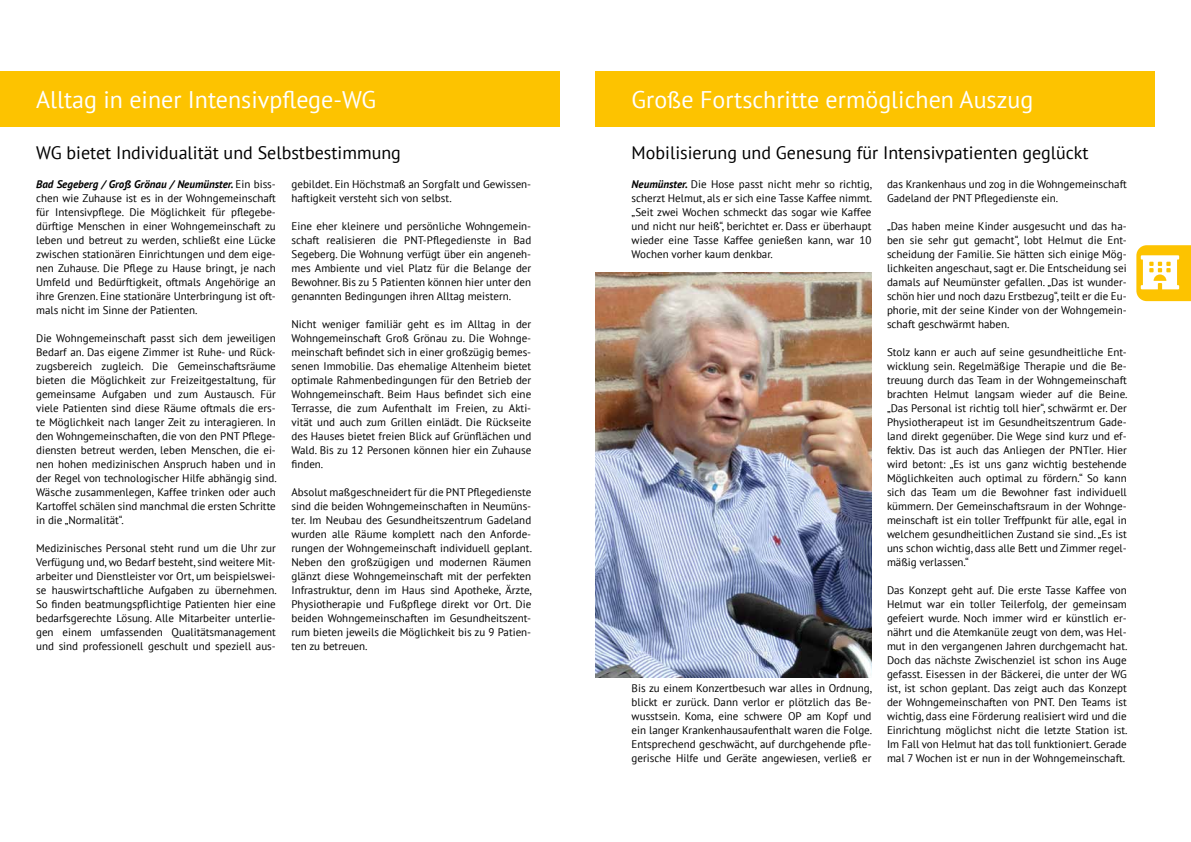
<style>
.page{position:relative;width:1191px;height:842px;background:#fff}
.page>*{position:absolute;margin:0;border:0;box-sizing:border-box;transform-origin:0 0}
.t1{font:24px "PT Sans";color:#fff}
.t2{font:18px "PT Sans";color:#000}
.t3{font:11px/14px "PT Sans";color:#000;text-align:justify}
.s1{font-weight:700;font-style:italic}
</style>
<div class="page">
<svg style="left:1136px;top:245px;width:55px;height:56px"></svg>
<div style="left:595px;top:71px;width:560px;height:56px;background:#fdc300"></div>
<img style="left:595px;top:272px;width:276px;height:405px">
<div style="left:0;top:71px;width:559px;height:56px;background:#fdc300"></div>
<h1 class="t1" style="left:36px;top:84px;width:341px">Alltag in einer Intensivpflege-WG</h1>
<h2 class="t2" style="left:36px;top:141px;width:366px">WG bietet Individualität und Selbstbestimmung</h2>
<p class="t3" style="left:36px;top:177px;width:241px"><span class="s1">Bad Segeberg / Groß Grönau / Neumünster.</span> Ein biss&shy;chen wie Zuhause ist es in der Wohngemeinschaft für Intensivpflege. Die Möglichkeit für pflegebe&shy;dürftige Menschen in einer Wohngemeinschaft zu leben und betreut zu werden, schließt eine Lücke zwischen stationären Einrichtungen und dem eige&shy;nen Zuhause. Die Pflege zu Hause bringt, je nach Umfeld und Bedürftigkeit, oftmals Angehörige an ihre Grenzen. Eine stationäre Unterbringung ist oft&shy;mals nicht im Sinne der Patienten.</p>
<p class="t3" style="left:36px;top:331px;width:242px">Die Wohngemeinschaft passt sich dem jeweiligen Bedarf an. Das eigene Zimmer ist Ruhe- und Rück&shy;zugsbereich zugleich. Die Gemeinschaftsräume bieten die Möglichkeit zur Freizeitgestaltung, für gemeinsame Aufgaben und zum Austausch. Für viele Patienten sind diese Räume oftmals die ers&shy;te Möglichkeit nach langer Zeit zu interagieren. In den Wohngemeinschaften, die von den PNT Pflege&shy;diensten betreut werden, leben Menschen, die ei&shy;nen hohen medizinischen Anspruch haben und in der Regel von technologischer Hilfe abhängig sind.<br>Wäsche zusammenlegen, Kaffee trinken oder auch Kartoffel schälen sind manchmal die ersten Schritte in die „Normalität“.</p>
<p class="t3" style="left:36px;top:541px;width:242px">Medizinisches Personal steht rund um die Uhr zur Verfügung und, wo Bedarf besteht, sind weitere Mit&shy;arbeiter und Dienstleister vor Ort, um beispielswei&shy;se hauswirtschaftliche Aufgaben zu übernehmen.<br>So finden beatmungspflichtige Patienten hier eine bedarfsgerechte Lösung. Alle Mitarbeiter unterlie&shy;gen einem umfassenden Qualitätsmanagement und sind professionell geschult und speziell aus-</p>
<p class="t3" style="left:291px;top:177px;width:241px">gebildet. Ein Höchstmaß an Sorgfalt und Gewissen&shy;haftigkeit versteht sich von selbst.</p>
<p class="t3" style="left:291px;top:219px;width:241px">Eine eher kleinere und persönliche Wohngemein&shy;schaft realisieren die PNT-Pflegedienste in Bad Segeberg. Die Wohnung verfügt über ein angeneh&shy;mes Ambiente und viel Platz für die Belange der Bewohner. Bis zu 5 Patienten können hier unter den genannten Bedingungen ihren Alltag meistern.</p>
<p class="t3" style="left:291px;top:317px;width:241px">Nicht weniger familiär geht es im Alltag in der Wohngemeinschaft Groß Grönau zu. Die Wohnge&shy;meinschaft befindet sich in einer großzügig bemes&shy;senen Immobilie. Das ehemalige Altenheim bietet optimale Rahmenbedingungen für den Betrieb der Wohngemeinschaft. Beim Haus befindet sich eine Terrasse, die zum Aufenthalt im Freien, zu Akti&shy;vität und auch zum Grillen einlädt. Die Rückseite des Hauses bietet freien Blick auf Grünflächen und Wald. Bis zu 12 Personen können hier ein Zuhause finden.</p>
<p class="t3" style="left:291px;top:485px;width:242px">Absolut maßgeschneidert für die PNT Pflegedienste sind die beiden Wohngemeinschaften in Neumüns&shy;ter. Im Neubau des Gesundheitszentrum Gadeland wurden alle Räume komplett nach den Anforde&shy;rungen der Wohngemeinschaft individuell geplant.<br>Neben den großzügigen und modernen Räumen glänzt diese Wohngemeinschaft mit der perfekten Infrastruktur, denn im Haus sind Apotheke, Ärzte, Physiotherapie und Fußpflege direkt vor Ort. Die beiden Wohngemeinschaften im Gesundheitszent&shy;rum bieten jeweils die Möglichkeit bis zu 9 Patien&shy;ten zu betreuen.</p>
<h1 class="t1" style="left:631px;top:84px;width:403px">Große Fortschritte ermöglichen Auszug</h1>
<h2 class="t2" style="left:631px;top:141px;width:458px">Mobilisierung und Genesung für Intensivpatienten geglückt</h2>
<p class="t3" style="left:631px;top:177px;width:242px"><span class="s1">Neumünster.</span> Die Hose passt nicht mehr so richtig, scherzt Helmut, als er sich eine Tasse Kaffee nimmt. „Seit zwei Wochen schmeckt das sogar wie Kaffee und nicht nur heiß“, berichtet er. Dass er überhaupt wieder eine Tasse Kaffee genießen kann, war 10<br>Wochen vorher kaum denkbar.</p>
<p class="t3" style="left:631px;top:681px;width:242px">Bis zu einem Konzertbesuch war alles in Ordnung, blickt er zurück. Dann verlor er plötzlich das Be&shy;wusstsein. Koma, eine schwere OP am Kopf und ein langer Krankenhausaufenthalt waren die Folge.<br>Entsprechend geschwächt, auf durchgehende pfle&shy;gerische Hilfe und Geräte angewiesen, verließ er</p>
<p class="t3" style="left:887px;top:177px;width:241px">das Krankenhaus und zog in die Wohngemeinschaft<br>Gadeland der PNT Pflegedienste ein.</p>
<p class="t3" style="left:887px;top:219px;width:241px">„Das haben meine Kinder ausgesucht und das ha&shy;ben sie sehr gut gemacht“, lobt Helmut die Ent&shy;scheidung der Familie. Sie hätten sich einige Mög&shy;lichkeiten angeschaut, sagt er. Die Entscheidung sei damals auf Neumünster gefallen. „Das ist wunder&shy;schön hier und noch dazu Erstbezug“, teilt er die Eu&shy;phorie, mit der seine Kinder von der Wohngemein&shy;schaft geschwärmt haben.</p>
<p class="t3" style="left:887px;top:345px;width:242px">Stolz kann er auch auf seine gesundheitliche Ent&shy;wicklung sein. Regelmäßige Therapie und die Be&shy;treuung durch das Team in der Wohngemeinschaft brachten Helmut langsam wieder auf die Beine. „Das Personal ist richtig toll hier“, schwärmt er. Der Physiotherapeut ist im Gesundheitszentrum Gade&shy;land direkt gegenüber. Die Wege sind kurz und ef&shy;fektiv. Das ist auch das Anliegen der PNTler. Hier wird betont: „Es ist uns ganz wichtig bestehende Möglichkeiten auch optimal zu fördern.“ So kann sich das Team um die Bewohner fast individuell kümmern. Der Gemeinschaftsraum in der Wohnge&shy;meinschaft ist ein toller Treffpunkt für alle, egal in welchem gesundheitlichen Zustand sie sind. „Es ist uns schon wichtig, dass alle Bett und Zimmer regel&shy;mäßig verlassen.“</p>
<p class="t3" style="left:887px;top:583px;width:242px">Das Konzept geht auf. Die erste Tasse Kaffee von Helmut war ein toller Teilerfolg, der gemeinsam gefeiert wurde. Noch immer wird er künstlich er&shy;nährt und die Atemkanüle zeugt von dem, was Hel&shy;mut in den vergangenen Jahren durchgemacht hat.<br>Doch das nächste Zwischenziel ist schon ins Auge gefasst. Eisessen in der Bäckerei, die unter der WG ist, ist schon geplant. Das zeigt auch das Konzept der Wohngemeinschaften von PNT. Den Teams ist wichtig, dass eine Förderung realisiert wird und die Einrichtung möglichst nicht die letzte Station ist.<br>Im Fall von Helmut hat das toll funktioniert. Gerade mal 7 Wochen ist er nun in der Wohngemeinschaft.</p>
</div>
